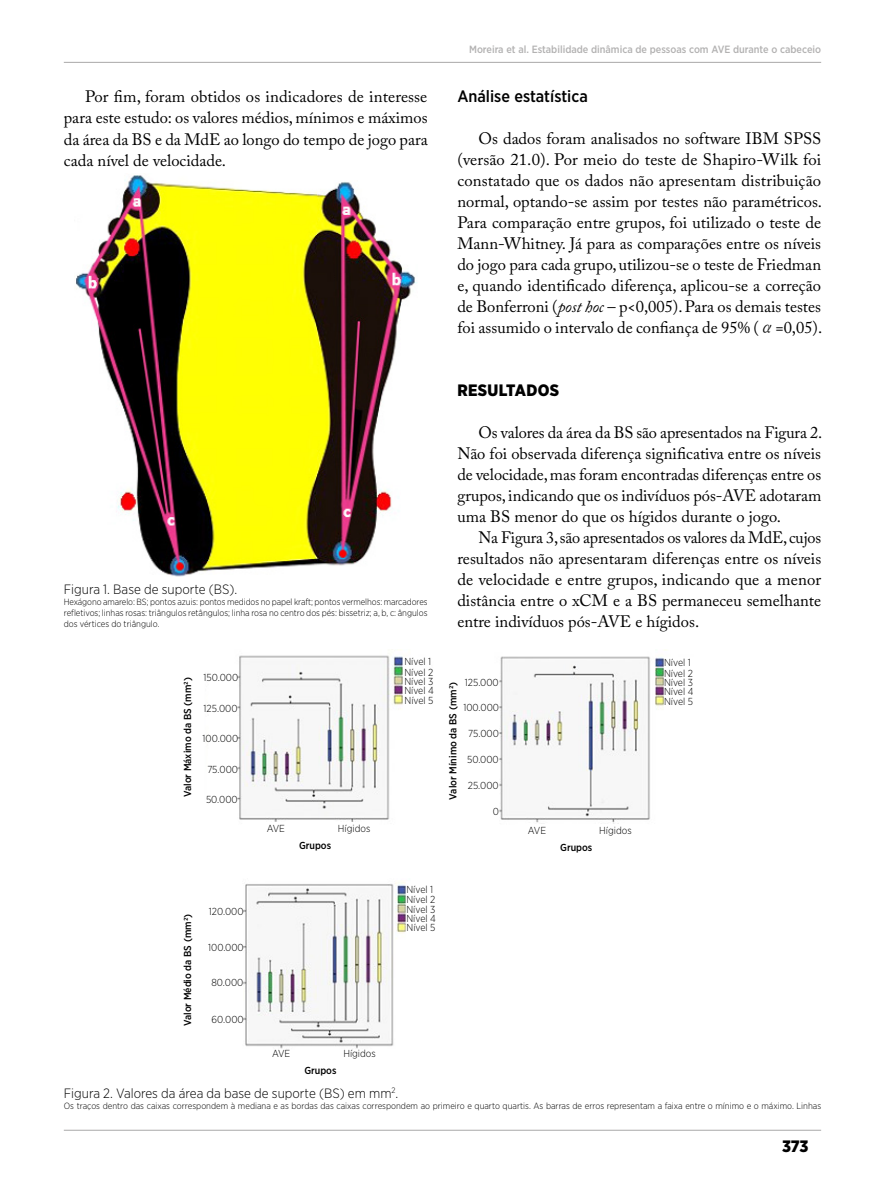
<style>
.page{position:relative;width:885px;height:1187px;background:#fff}
.page>*{position:absolute;margin:0;border:0;box-sizing:border-box;transform-origin:0 0}
.t1{font:16.5px/21px "Adobe Caslon Pro";color:#000;text-align:justify}
.t2{font:500 16.5px "Gotham Narrow";color:#000}
.t3{font:900 16.5px "Gotham Narrow";letter-spacing:.02em;color:#000}
.t4{font:300 13.5px "Gotham Narrow";color:#000}
.t5{font:500 10.5px "Gotham Narrow";color:#b3b2b2}
.t6{font:300 10.2px/9.6px "Gotham Narrow";color:#000}
.t7{font:500 10.2px "Gotham Narrow";color:#000}
.t8{font:300 9px/11.2px "Gotham Narrow";color:#000;text-align:justify}
.s1{font-style:italic}
.s2{font-family:"Adobe Myungjo Std";font-weight:500}
</style>
<div class="page">
<hr style="left:64px;top:62px;width:757px;height:1px;background:#b3b2b2">
<hr style="left:64px;top:1129px;width:757px;height:1px;background:#b3b2b2">
<img style="left:76px;top:175px;width:342px;height:402px">
<img style="left:237px;top:655px;width:427px;height:394px">
<p class="t1" style="left:64px;top:85px;width:365px;line-height:21.5px;text-indent:21px">Por fim, foram obtidos os indicadores de interesse para este estudo: os valores médios, mínimos e máximos da área da BS e da MdE ao longo do tempo de jogo para cada nível de velocidade.</p>
<p class="t4" style="left:64px;top:580px;width:175px">Figura 1. Base de suporte (BS).</p>
<p class="t8" style="left:64px;top:595px;width:365px">Hexágono amarelo: BS; pontos azuis: pontos medidos no papel kraft; pontos vermelhos: marcadores refletivos; linhas rosas: triângulos retângulos; linha rosa no centro dos pés: bissetriz; a, b, c: ângulos dos vértices do triângulo.</p>
<p class="t5" style="left:469px;top:42px;width:353px">Moreira et al. Estabilidade dinâmica de pessoas com AVE durante o cabeceio</p>
<p class="t2" style="left:457px;top:86px;width:132px">Análise estatística</p>
<p class="t1" style="left:457px;top:128px;width:366px;text-indent:21px">Os dados foram analisados no software IBM SPSS (versão 21.0). Por meio do teste de Shapiro-Wilk foi constatado que os dados não apresentam distribuição normal, optando-se assim por testes não paramétricos.<br>Para comparação entre grupos, foi utilizado o teste de Mann-Whitney. Já para as comparações entre os níveis do jogo para cada grupo, utilizou-se o teste de Friedman e, quando identificado diferença, aplicou-se a correção de Bonferroni (<span class="s1">post hoc</span> – p&lt;0,005). Para os demais testes foi assumido o intervalo de confiança de 95% (<span class="s2">α</span>=0,05).</p>
<p class="t3" style="left:457px;top:379px;width:103px">RESULTADOS</p>
<p class="t1" style="left:457px;top:422px;width:366px;text-indent:21px">Os valores da área da BS são apresentados na Figura 2.<br>Não foi observada diferença significativa entre os níveis de velocidade, mas foram encontradas diferenças entre os grupos, indicando que os indivíduos pós-AVE adotaram uma BS menor do que os hígidos durante o jogo.</p>
<p class="t1" style="left:457px;top:527px;width:365px;text-indent:21px">Na Figura 3, são apresentados os valores da MdE, cujos resultados não apresentaram diferenças entre os níveis de velocidade e entre grupos, indicando que a menor distância entre o xCM e a BS permaneceu semelhante entre indivíduos pós-AVE e hígidos.</p>
<p class="t7" style="left:181px;top:797px;width:121px;rotate:-90deg">Valor Máximo da BS (mm2)</p>
<p class="t6" style="left:203px;top:672px;width:36px">150.000</p>
<p class="t6" style="left:204px;top:703px;width:35px">125.000</p>
<p class="t6" style="left:202px;top:733px;width:37px">100.000</p>
<p class="t6" style="left:207px;top:764px;width:32px">75.000</p>
<p class="t6" style="left:206px;top:794px;width:33px">50.000</p>
<p class="t7" style="left:181px;top:1026px;width:114px;rotate:-90deg">Valor Médio da BS (mm2)</p>
<p class="t6" style="left:209px;top:906px;width:36px">120.000</p>
<p class="t6" style="left:208px;top:942px;width:37px">100.000</p>
<p class="t6" style="left:211px;top:977px;width:33px">80.000</p>
<p class="t6" style="left:211px;top:1013px;width:34px">60.000</p>
<p class="t6" style="left:267px;top:823px;width:20px">AVE</p>
<p class="t6" style="left:338px;top:823px;width:34px">Hígidos</p>
<p class="t7" style="left:299px;top:839px;width:34px">Grupos</p>
<p class="t6" style="left:272px;top:1047px;width:20px">AVE</p>
<p class="t6" style="left:343px;top:1047px;width:34px">Hígidos</p>
<p class="t7" style="left:304px;top:1063px;width:34px">Grupos</p>
<p class="t6" style="left:404px;top:656px;width:31px">Nível 1<br>Nível 2<br>Nível 3<br>Nível 4<br>Nível 5</p>
<p class="t6" style="left:664px;top:657px;width:31px">Nível 1<br>Nível 2<br>Nível 3<br>Nível 4<br>Nível 5</p>
<p class="t6" style="left:465px;top:677px;width:35px">125.000</p>
<p class="t7" style="left:446px;top:799px;width:119px;rotate:-90deg">Valor Mínimo da BS (mm2)</p>
<p class="t6" style="left:463px;top:702px;width:37px">100.000</p>
<p class="t6" style="left:468px;top:728px;width:32px">75.000</p>
<p class="t6" style="left:467px;top:754px;width:33px">50.000</p>
<p class="t6" style="left:468px;top:780px;width:32px">25.000</p>
<p class="t6" style="left:492px;top:806px;width:8px">0</p>
<p class="t6" style="left:406px;top:884px;width:31px">Nível 1<br>Nível 2<br>Nível 3<br>Nível 4<br>Nível 5</p>
<p class="t6" style="left:528px;top:825px;width:20px">AVE</p>
<p class="t6" style="left:599px;top:825px;width:34px">Hígidos</p>
<p class="t7" style="left:560px;top:840px;width:34px">Grupos</p>
<p class="t4" style="left:64px;top:1084px;width:336px">Figura 2. Valores da área da base de suporte (BS) em mm<sup>2</sup>.</p>
<p class="t8" style="left:64px;top:1099px;width:758px">Os traços dentro das caixas correspondem à mediana e as bordas das caixas correspondem ao primeiro e quarto quartis. As barras de erros representam a faixa entre o mínimo e o máximo. Linhas</p>
<p class="t3" style="left:782px;top:1135px;width:28px">373</p>
</div>
